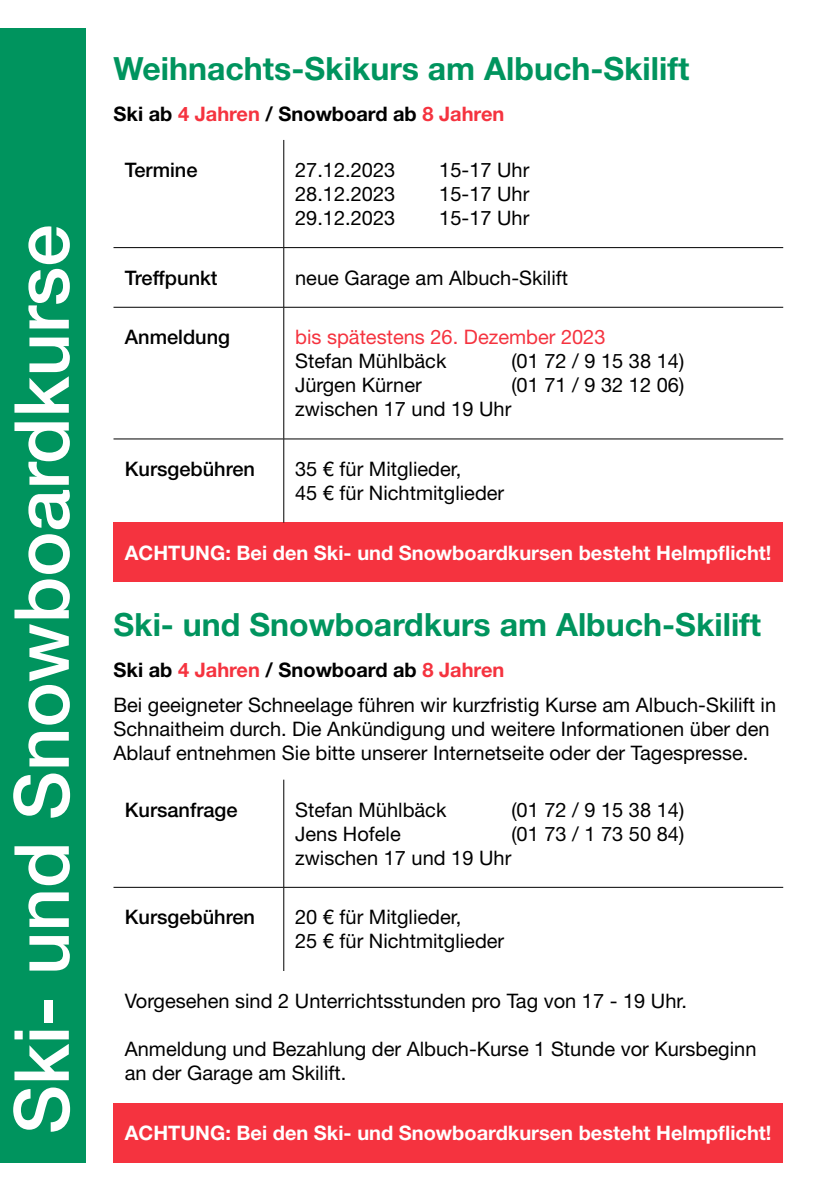
<style>
.page{position:relative;width:840px;height:1191px;background:#fff}
.page>*{position:absolute;margin:0;border:0;box-sizing:border-box;transform-origin:0 0}
.t1{font:500 76px "Helvetica Neue LT Std";color:#fff}
.t2{font:700 32px "Helvetica Neue LT Std";color:#00945e}
.t3{font:20px/24px "Helvetica Neue LT Std";color:#000}
.t4{font:700 20px "Helvetica Neue LT Std";color:#fff}
.t5{font:500 20px "Helvetica Neue LT Std";color:#000}
.t6{font:700 20px "Helvetica Neue LT Std";color:#000}
.t7{font:20px "Helvetica Neue LT Std";color:#f5333f}
.s1{color:#f5333f}
.s2{font-weight:700}
.s3{font-weight:700;color:#f5333f}
</style>
<div class="page">
<div style="left:113px;top:522px;width:669px;height:60px;background:#f5333f"></div>
<hr style="left:283px;top:140px;width:1px;height:107px;background:#000">
<hr style="left:113px;top:247px;width:170px;height:1px;background:#000">
<hr style="left:283px;top:247px;width:499px;height:1px;background:#000">
<hr style="left:283px;top:248px;width:1px;height:59px;background:#000">
<hr style="left:113px;top:307px;width:170px;height:1px;background:#000">
<hr style="left:283px;top:307px;width:499px;height:1px;background:#000">
<hr style="left:283px;top:307px;width:1px;height:132px;background:#000">
<hr style="left:113px;top:438px;width:170px;height:1px;background:#000">
<hr style="left:283px;top:438px;width:499px;height:1px;background:#000">
<hr style="left:283px;top:439px;width:1px;height:83px;background:#000">
<div style="left:0;top:28px;width:85px;height:1134px;background:#00945e"></div>
<div style="left:113px;top:1103px;width:669px;height:59px;background:#f5333f"></div>
<hr style="left:283px;top:779px;width:1px;height:108px;background:#000">
<hr style="left:113px;top:887px;width:170px;height:1px;background:#000">
<hr style="left:283px;top:887px;width:499px;height:1px;background:#000">
<hr style="left:283px;top:887px;width:1px;height:84px;background:#000">
<h1 class="t1" style="left:-4px;top:1134px;width:911px;rotate:-90deg">Ski- und Snowboardkurse</h1>
<h2 class="t2" style="left:113px;top:48px;width:577px">Weihnachts-Skikurs am Albuch-Skilift</h2>
<p class="t6" style="left:113px;top:101px;width:392px">Ski ab <span class="s1">4 Jahren</span> / Snowboard ab <span class="s1">8 Jahren</span></p>
<p class="t5" style="left:125px;top:158px;width:74px">Termine</p>
<p class="t3" style="left:295px;top:157px;width:102px">27.12.2023</p>
<p class="t3" style="left:439px;top:157px;width:92px">15-17 Uhr</p>
<p class="t3" style="left:295px;top:181px;width:102px">28.12.2023</p>
<p class="t3" style="left:439px;top:181px;width:92px">15-17 Uhr</p>
<p class="t3" style="left:295px;top:205px;width:102px">29.12.2023</p>
<p class="t3" style="left:439px;top:205px;width:92px">15-17 Uhr</p>
<p class="t5" style="left:125px;top:265px;width:94px">Treffpunkt</p>
<p class="t3" style="left:295px;top:265px;width:274px">neue Garage am Albuch-Skilift</p>
<p class="t5" style="left:125px;top:325px;width:107px">Anmeldung</p>
<p class="t7" style="left:295px;top:325px;width:312px">bis spätestens 26. Dezember 2023</p>
<p class="t3" style="left:295px;top:349px;width:153px">Stefan Mühlbäck</p>
<p class="t3" style="left:511px;top:349px;width:174px">(01 72 / 9 15 38 14)</p>
<p class="t3" style="left:295px;top:373px;width:128px">Jürgen Kürner</p>
<p class="t3" style="left:511px;top:373px;width:174px">(01 71 / 9 32 12 06)</p>
<p class="t3" style="left:295px;top:397px;width:217px">zwischen 17 und 19 Uhr</p>
<p class="t5" style="left:125px;top:457px;width:132px">Kursgebühren</p>
<p class="t3" style="left:295px;top:456px;width:210px">35 € für Mitglieder,<br>45 € für Nichtmitglieder</p>
<p class="t4" style="left:125px;top:540px;width:647px">ACHTUNG: Bei den Ski- und Snowboardkursen besteht Helmpflicht!</p>
<h2 class="t2" style="left:113px;top:604px;width:648px">Ski- und Snowboardkurs am Albuch-Skilift</h2>
<p class="t3" style="left:113px;top:652px;width:663px;line-height:35.4px"><span class="s2">Ski ab</span> <span class="s3">4 Jahren</span> <span class="s2">/ Snowboard ab</span> <span class="s3">8 Jahren<br></span>Bei geeigneter Schneelage führen wir kurzfristig Kurse am Albuch-Skilift in</p>
<p class="t3" style="left:113px;top:717px;width:657px">Schnaitheim durch. Die Ankündigung und weitere Informationen über den<br>Ablauf entnehmen Sie bitte unserer Internetseite oder der Tagespresse.</p>
<p class="t5" style="left:125px;top:797px;width:114px">Kursanfrage</p>
<p class="t3" style="left:295px;top:797px;width:153px">Stefan Mühlbäck</p>
<p class="t3" style="left:511px;top:797px;width:174px">(01 72 / 9 15 38 14)</p>
<p class="t3" style="left:295px;top:821px;width:107px">Jens Hofele</p>
<p class="t3" style="left:511px;top:821px;width:174px">(01 73 / 1 73 50 84)</p>
<p class="t3" style="left:295px;top:845px;width:217px">zwischen 17 und 19 Uhr</p>
<p class="t5" style="left:125px;top:905px;width:132px">Kursgebühren</p>
<p class="t3" style="left:295px;top:905px;width:210px">20 € für Mitglieder,<br>25 € für Nichtmitglieder</p>
<p class="t3" style="left:125px;top:988px;width:563px">Vorgesehen sind 2 Unterrichtsstunden pro Tag von 17 - 19 Uhr.</p>
<p class="t3" style="left:125px;top:1037px;width:632px">Anmeldung und Bezahlung der Albuch-Kurse 1 Stunde vor Kursbeginn an der Garage am Skilift.</p>
<p class="t4" style="left:125px;top:1120px;width:647px">ACHTUNG: Bei den Ski- und Snowboardkursen besteht Helmpflicht!</p>
</div>
